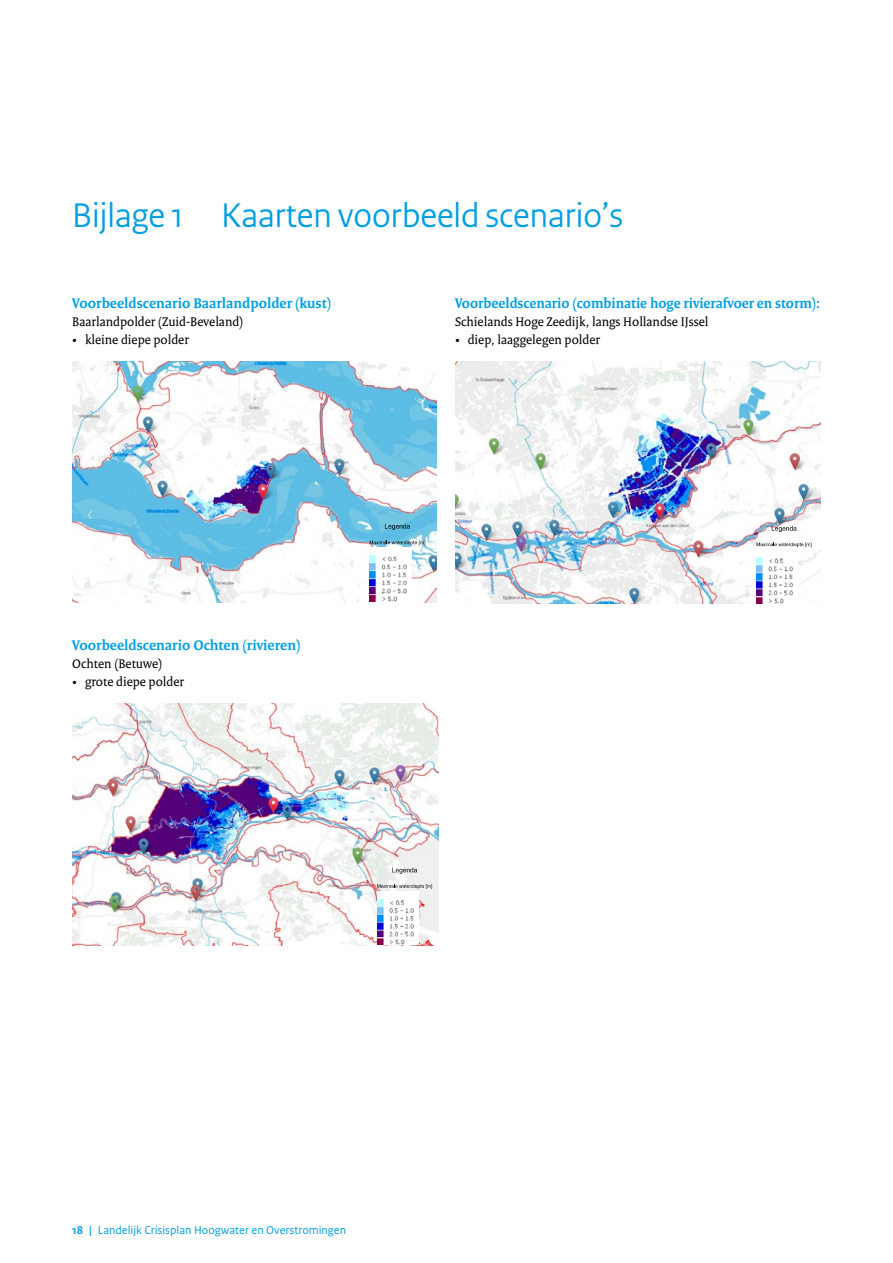
<style>
.page{position:relative;width:893px;height:1263px;background:#fff}
.page>*{position:absolute;margin:0;border:0;box-sizing:border-box;transform-origin:0 0}
.H2_03_RO_Kop{font:36px "Rijksoverheid Sans Heading";color:#009ee3}
.H4_05_RO_Alineakop_S{font:700 15px "Rijksoverheid Serif";color:#009ee3}
.P_10_RO_Broodtekst_S{font:13.5px "Rijksoverheid Serif";color:#000}
.t1{font:12px "Rijksoverheid Sans Text";color:#009ee3}
.s1{font-weight:700}
</style>
<div class="page">
<img style="left:72px;top:362px;width:364px;height:241px">
<svg style="left:385px;top:524px;width:25px;height:6px"></svg>
<svg style="left:370px;top:540px;width:55px;height:5px"></svg>
<img style="left:369px;top:548px;width:42px;height:54px">
<img style="left:72px;top:703px;width:366px;height:242px">
<svg style="left:392px;top:868px;width:25px;height:6px"></svg>
<svg style="left:377px;top:884px;width:55px;height:5px"></svg>
<img style="left:377px;top:891px;width:41px;height:54px">
<img style="left:455px;top:362px;width:366px;height:241px">
<svg style="left:772px;top:526px;width:24px;height:6px"></svg>
<svg style="left:757px;top:542px;width:54px;height:5px"></svg>
<img style="left:756px;top:550px;width:42px;height:53px">
<h2 class="H2_03_RO_Kop" style="left:72px;top:194px;width:552px">Bijlage 1 Kaarten voorbeeld scenario’s</h2>
<h4 class="H4_05_RO_Alineakop_S" style="left:72px;top:294px;width:260px">Voorbeeldscenario Baarlandpolder (kust)</h4>
<p class="P_10_RO_Broodtekst_S" style="left:72px;top:313px;width:173px">Baarlandpolder (Zuid-Beveland)</p>
<p class="P_10_RO_Broodtekst_S" style="left:72px;top:331px;width:118px">• kleine diepe polder</p>
<h4 class="H4_05_RO_Alineakop_S" style="left:72px;top:636px;width:230px">Voorbeeldscenario Ochten (rivieren)</h4>
<p class="P_10_RO_Broodtekst_S" style="left:72px;top:655px;width:91px">Ochten (Betuwe)</p>
<p class="P_10_RO_Broodtekst_S" style="left:72px;top:673px;width:113px">• grote diepe polder</p>
<h4 class="H4_05_RO_Alineakop_S" style="left:455px;top:294px;width:367px">Voorbeeldscenario (combinatie hoge rivierafvoer en storm):</h4>
<p class="P_10_RO_Broodtekst_S" style="left:455px;top:313px;width:255px">Schielands Hoge Zeedijk, langs Hollandse IJssel</p>
<p class="P_10_RO_Broodtekst_S" style="left:455px;top:331px;width:147px">• diep, laaggelegen polder</p>
<p class="t1" style="left:72px;top:1223px;width:275px"><span class="s1">18 |</span> Landelijk Crisisplan Hoogwater en Overstromingen</p>
</div>
